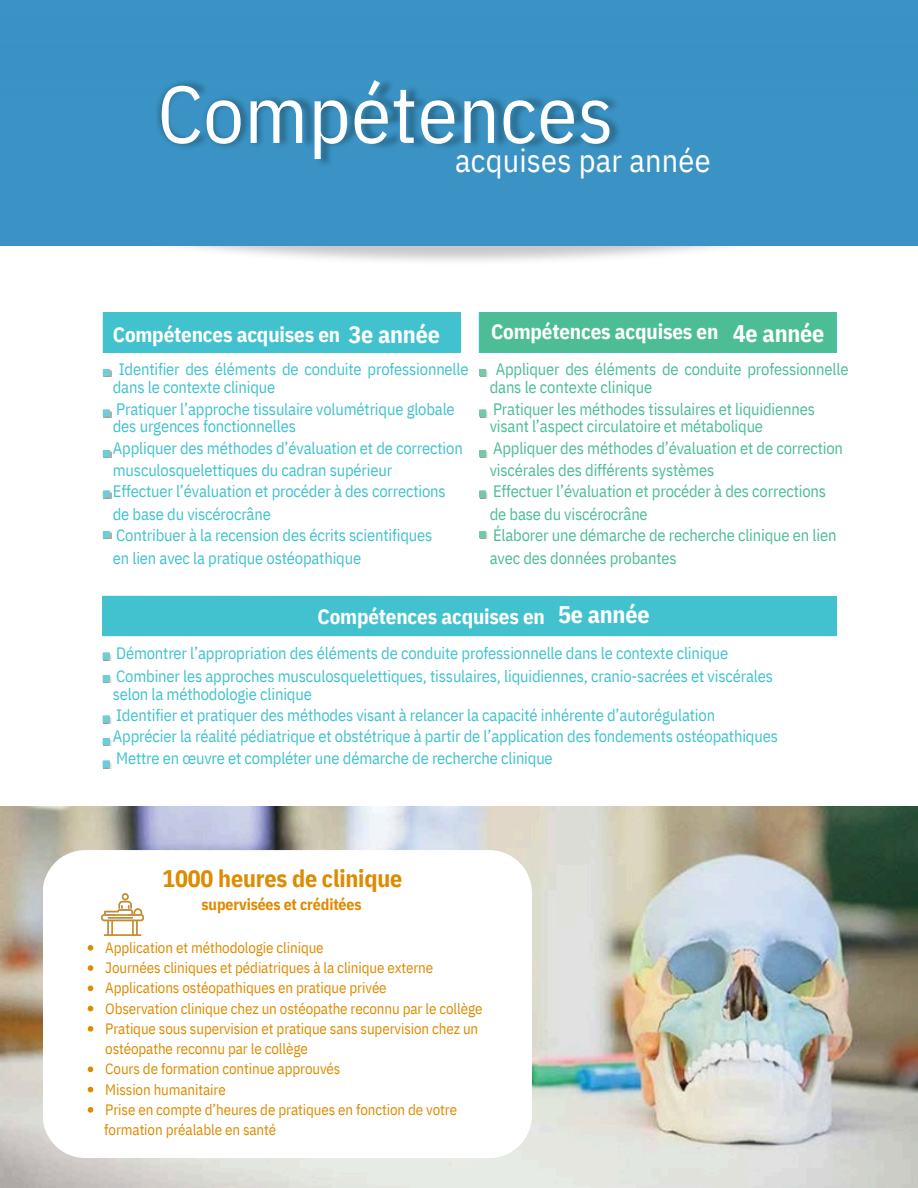
<style>
.page{position:relative;width:918px;height:1188px;background:#fff}
.page>*{position:absolute;margin:0;border:0;box-sizing:border-box;transform-origin:0 0}
.t1{font:80.55px "IBM Plex Sans Cond";letter-spacing:.005em;color:#fff}
.t2{font:32.1px "IBM Plex Sans Cond";letter-spacing:.005em;color:#fff}
.t3{font:700 24px "IBM Plex Sans Cond";letter-spacing:-.01em;color:#fff}
.t4{font:700 24px "IBM Plex Sans Cond";letter-spacing:-.01em;color:#dd8b00}
.t5{font:700 21px "IBM Plex Sans Cond";letter-spacing:-.01em;color:#fff}
.t6{font:16.5px/18px "IBM Plex Sans Cond";letter-spacing:-.01em;color:#41c2ce}
.t7{font:16.5px/18px "IBM Plex Sans Cond";letter-spacing:-.01em;color:#4dbd95}
.t8{font:700 15.75px "IBM Plex Sans Cond";letter-spacing:-.01em;color:#dd8b00}
.t9{font:15px/20.2px "IBM Plex Sans Cond";letter-spacing:-.01em;color:#dd8b00}
</style>
<div class="page">
<div style="left:0;top:0;width:918px;height:246px;background:#3a93c4"></div>
<div style="left:103px;top:312px;width:358px;height:41px;background:#41c2ce"></div>
<svg style="left:103px;top:369px;width:8px;height:8px"></svg>
<svg style="left:103px;top:409px;width:8px;height:8px"></svg>
<svg style="left:103px;top:450px;width:8px;height:8px"></svg>
<svg style="left:103px;top:490px;width:8px;height:8px"></svg>
<svg style="left:103px;top:531px;width:8px;height:8px"></svg>
<div style="left:103px;top:596px;width:734px;height:40px;background:#41c2ce"></div>
<svg style="left:103px;top:652px;width:8px;height:8px"></svg>
<svg style="left:103px;top:675px;width:8px;height:8px"></svg>
<svg style="left:103px;top:715px;width:8px;height:8px"></svg>
<svg style="left:103px;top:738px;width:8px;height:8px"></svg>
<svg style="left:103px;top:760px;width:8px;height:8px"></svg>
<div style="left:479px;top:312px;width:358px;height:41px;background:#4dbd95"></div>
<svg style="left:479px;top:369px;width:9px;height:8px"></svg>
<svg style="left:479px;top:409px;width:9px;height:8px"></svg>
<svg style="left:479px;top:450px;width:9px;height:8px"></svg>
<svg style="left:479px;top:490px;width:9px;height:8px"></svg>
<svg style="left:479px;top:531px;width:9px;height:8px"></svg>
<img style="left:157px;top:81px;width:462px;height:83px">
<img style="left:0;top:806px;width:918px;height:382px">
<svg style="left:43px;top:850px;width:489px;height:308px"></svg>
<img style="left:101px;top:893px;width:43px;height:42px">
<svg style="left:88px;top:945px;width:5px;height:6px"></svg>
<svg style="left:88px;top:965px;width:5px;height:6px"></svg>
<svg style="left:88px;top:986px;width:5px;height:5px"></svg>
<svg style="left:88px;top:1006px;width:5px;height:5px"></svg>
<svg style="left:88px;top:1026px;width:5px;height:6px"></svg>
<svg style="left:88px;top:1067px;width:5px;height:5px"></svg>
<svg style="left:88px;top:1087px;width:5px;height:5px"></svg>
<svg style="left:66px;top:1105px;width:28px;height:28px"></svg>
<h5 class="t1" style="left:158px;top:60px;width:457px">Compétences</h5>
<p class="t2" style="left:455px;top:139px;width:257px">acquises par année</p>
<h3 class="t5" style="left:113px;top:321px;width:229px">Compétences acquises en</h3>
<p class="t3" style="left:348px;top:319px;width:93px">3e année</p>
<p class="t5" style="left:491px;top:318px;width:229px">Compétences acquises en</p>
<p class="t3" style="left:733px;top:317px;width:93px">4e année</p>
<p class="t6" style="left:113px;top:359px;width:357px;text-indent:6px">Identifier des éléments de conduite professionnelle dans le contexte clinique</p>
<p class="t6" style="left:116px;top:400px;width:340px">Pratiquer l’approche tissulaire volumétrique globale</p>
<p class="t6" style="left:113px;top:417px;width:185px">des urgences fonctionnelles</p>
<p class="t6" style="left:113px;top:439px;width:352px">Appliquer des méthodes d’évaluation et de correction</p>
<p class="t6" style="left:113px;top:461px;width:281px">musculosquelettiques du cadran supérieur</p>
<p class="t6" style="left:113px;top:482px;width:334px">Effectuer l’évaluation et procéder à des corrections</p>
<p class="t6" style="left:113px;top:504px;width:160px">de base du viscérocrâne</p>
<p class="t6" style="left:116px;top:526px;width:318px">Contribuer à la recension des écrits scientifiques</p>
<p class="t6" style="left:113px;top:548px;width:250px">en lien avec la pratique ostéopathique</p>
<p class="t7" style="left:490px;top:359px;width:360px;text-indent:6px">Appliquer des éléments de conduite professionnelle dans le contexte clinique</p>
<p class="t7" style="left:493px;top:400px;width:323px">Pratiquer les méthodes tissulaires et liquidiennes</p>
<p class="t7" style="left:490px;top:417px;width:275px">visant l’aspect circulatoire et métabolique</p>
<p class="t7" style="left:493px;top:439px;width:352px">Appliquer des méthodes d’évaluation et de correction</p>
<p class="t7" style="left:490px;top:461px;width:226px">viscérales des différents systèmes</p>
<p class="t7" style="left:493px;top:482px;width:334px">Effectuer l’évaluation et procéder à des corrections</p>
<p class="t7" style="left:490px;top:504px;width:160px">de base du viscérocrâne</p>
<p class="t7" style="left:493px;top:526px;width:345px">Élaborer une démarche de recherche clinique en lien</p>
<p class="t7" style="left:490px;top:548px;width:188px">avec des données probantes</p>
<p class="t5" style="left:318px;top:602px;width:229px">Compétences acquises en</p>
<p class="t3" style="left:558px;top:599px;width:93px">5e année</p>
<h4 class="t6" style="left:116px;top:644px;width:614px">Démontrer l’appropriation des éléments de conduite professionnelle dans le contexte clinique</h4>
<h3 class="t6" style="left:116px;top:666px;width:658px">Combiner les approches musculosquelettiques, tissulaires, liquidiennes, cranio-sacrées et viscérales</h3>
<p class="t6" style="left:113px;top:684px;width:201px">selon la méthodologie clinique</p>
<p class="t6" style="left:116px;top:706px;width:600px">Identifier et pratiquer des méthodes visant à relancer la capacité inhérente d’autorégulation</p>
<p class="t6" style="left:113px;top:727px;width:667px">Apprécier la réalité pédiatrique et obstétrique à partir de l’application des fondements ostéopathiques</p>
<p class="t6" style="left:116px;top:749px;width:438px">Mettre en œuvre et compléter une démarche de recherche clinique</p>
<p class="t4" style="left:162px;top:862px;width:242px">1000 heures de clinique</p>
<p class="t8" style="left:202px;top:894px;width:161px">supervisées et créditées</p>
<p class="t9" style="left:105px;top:937px;width:220px">Application et méthodologie clinique</p>
<p class="t9" style="left:105px;top:957px;width:330px">Journées cliniques et pédiatriques à la clinique externe</p>
<p class="t9" style="left:105px;top:978px;width:283px">Applications ostéopathiques en pratique privée</p>
<p class="t9" style="left:105px;top:998px;width:379px">Observation clinique chez un ostéopathe reconnu par le collège</p>
<p class="t9" style="left:105px;top:1018px;width:375px">Pratique sous supervision et pratique sans supervision chez un ostéopathe reconnu par le collège</p>
<p class="t9" style="left:105px;top:1059px;width:237px">Cours de formation continue approuvés</p>
<p class="t9" style="left:105px;top:1079px;width:122px">Mission humanitaire</p>
<p class="t9" style="left:105px;top:1099px;width:353px">Prise en compte d’heures de pratiques en fonction de votre</p>
<p class="t9" style="left:104px;top:1119px;width:173px">formation préalable en santé</p>
</div>
